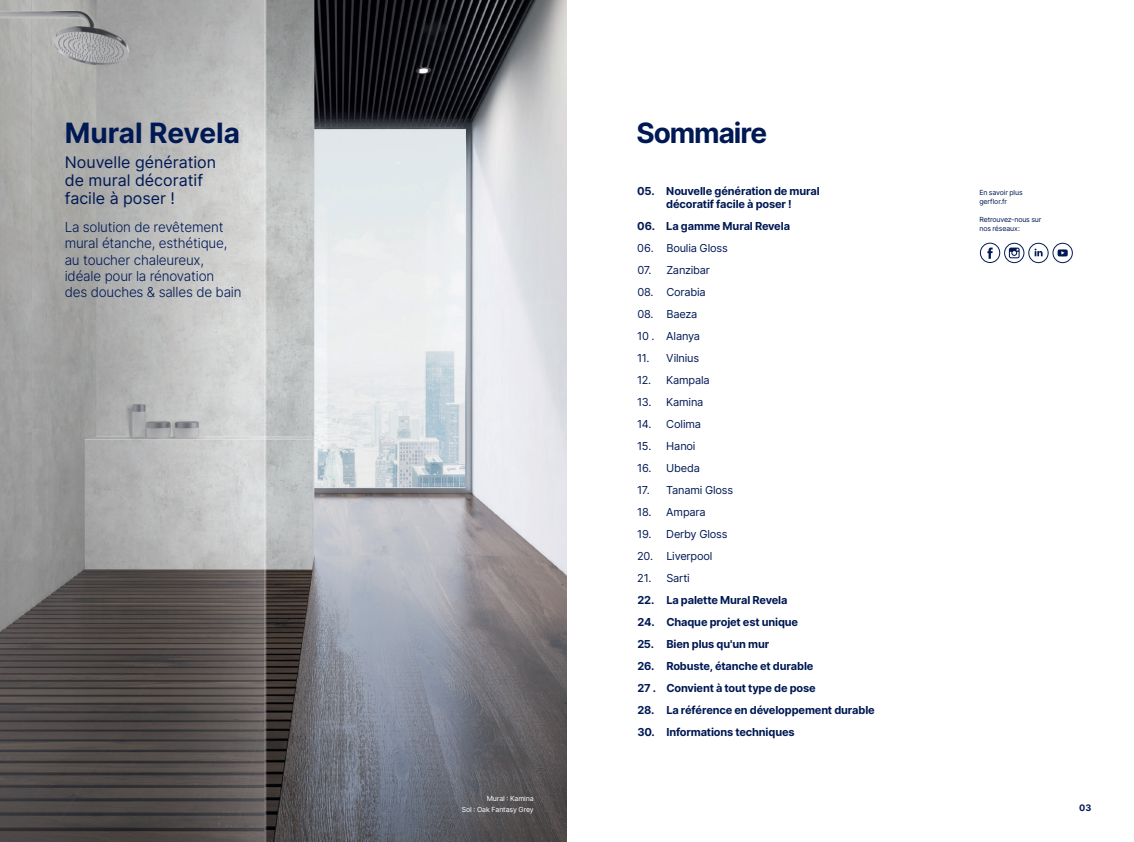
<style>
.page{position:relative;width:1134px;height:842px;background:#fff}
.page>*{position:absolute;margin:0;border:0;box-sizing:border-box;transform-origin:0 0}
.t1{font:700 28px "Inter";letter-spacing:-.015em;color:#001954}
.t2{font:700 28px "Inter";letter-spacing:-.04em;color:#001954}
.t3{font:16px/18px "Inter";color:#001954}
.t4{font:300 13.8px/16.3px "Inter";letter-spacing:-.015em;color:#001954}
.t5{font:700 11px/13px "Inter";letter-spacing:-.015em;color:#001954;text-align:center}
.t6{font:11px/22px "Inter";letter-spacing:-.015em;color:#001954}
.t7{font:700 9px "Inter";color:#001954}
.t8{font:7px/9px "Inter";letter-spacing:-.02em;color:#001954}
.t9{font:7px/10.2px "Inter";letter-spacing:-.02em;color:#fff;text-align:right}
</style>
<div class="page">
<img style="left:0;top:0;width:567px;height:842px">
<svg style="left:1009px;top:248px;width:11px;height:10px"></svg>
<svg style="left:1010px;top:249px;width:8px;height:8px"></svg>
<div style="left:1004px;top:243px;width:20px;height:20px;border:1px solid #001954;border-radius:50%"></div>
<div style="left:1028px;top:243px;width:20px;height:20px;border:1px solid #001954;border-radius:50%"></div>
<svg style="left:1034px;top:249px;width:8px;height:7px"></svg>
<div style="left:1053px;top:243px;width:20px;height:20px;border:1px solid #001954;border-radius:50%"></div>
<svg style="left:1057px;top:249px;width:11px;height:7px"></svg>
<div style="left:980px;top:243px;width:20px;height:20px;border:1px solid #001954;border-radius:50%"></div>
<svg style="left:987px;top:248px;width:6px;height:11px"></svg>
<h1 class="t1" style="left:65px;top:112px;width:177px">Mural Revela</h1>
<h2 class="t3" style="left:65px;top:153px;width:153px">Nouvelle génération de mural décoratif facile à poser !</h2>
<p class="t4" style="left:65px;top:219px;width:178px">La solution de revêtement mural étanche, esthétique, au toucher chaleureux, idéale pour la rénovation<br>des douches &amp; salles de bain</p>
<p class="t9" style="left:462px;top:793px;width:73px">Mural : Kamina<br>Sol : Oak Fantasy Grey</p>
<h1 class="t2" style="left:637px;top:112px;width:132px">Sommaire</h1>
<p class="t5" style="left:637px;top:184px;width:184px">05. Nouvelle génération de mural décoratif facile à poser !</p>
<p class="t5" style="left:637px;top:219px;width:154px">06. La gamme Mural Revela</p>
<p class="t6" style="left:637px;top:236px;width:92px">06. Boulia Gloss</p>
<p class="t6" style="left:637px;top:258px;width:74px">07. Zanzibar</p>
<p class="t6" style="left:637px;top:280px;width:70px">08. Corabia</p>
<p class="t6" style="left:637px;top:302px;width:64px">08. Baeza<br>10 . Alanya</p>
<p class="t6" style="left:637px;top:346px;width:63px">11. Vilnius</p>
<p class="t6" style="left:637px;top:368px;width:74px">12. Kampala</p>
<p class="t6" style="left:637px;top:390px;width:68px">13. Kamina</p>
<p class="t6" style="left:637px;top:412px;width:65px">14. Colima</p>
<p class="t6" style="left:637px;top:434px;width:60px">15. Hanoi</p>
<p class="t6" style="left:637px;top:456px;width:64px">16. Ubeda</p>
<p class="t6" style="left:637px;top:478px;width:97px">17. Tanami Gloss</p>
<p class="t6" style="left:637px;top:500px;width:70px">18. Ampara</p>
<p class="t6" style="left:637px;top:522px;width:92px">19. Derby Gloss</p>
<p class="t6" style="left:637px;top:544px;width:77px">20. Liverpool</p>
<p class="t6" style="left:637px;top:566px;width:54px">21. Sarti</p>
<p class="t5" style="left:637px;top:593px;width:152px">22. La palette Mural Revela</p>
<p class="t5" style="left:637px;top:615px;width:162px">24. Chaque projet est unique</p>
<p class="t5" style="left:637px;top:637px;width:133px">25. Bien plus qu'un mur</p>
<p class="t5" style="left:637px;top:654px;width:180px;line-height:22px;text-align:left">26. Robuste, étanche et durable<br>27 . Convient à tout type de pose</p>
<p class="t5" style="left:637px;top:703px;width:239px">28. La référence en développement durable</p>
<p class="t5" style="left:637px;top:725px;width:159px">30. Informations techniques</p>
<p class="t8" style="left:979px;top:188px;width:45px">En savoir plus gerflor.fr</p>
<p class="t8" style="left:979px;top:215px;width:63px">Retrouvez-nous sur nos réseaux:</p>
<p class="t7" style="left:1079px;top:801px;width:14px">03</p>
</div>
